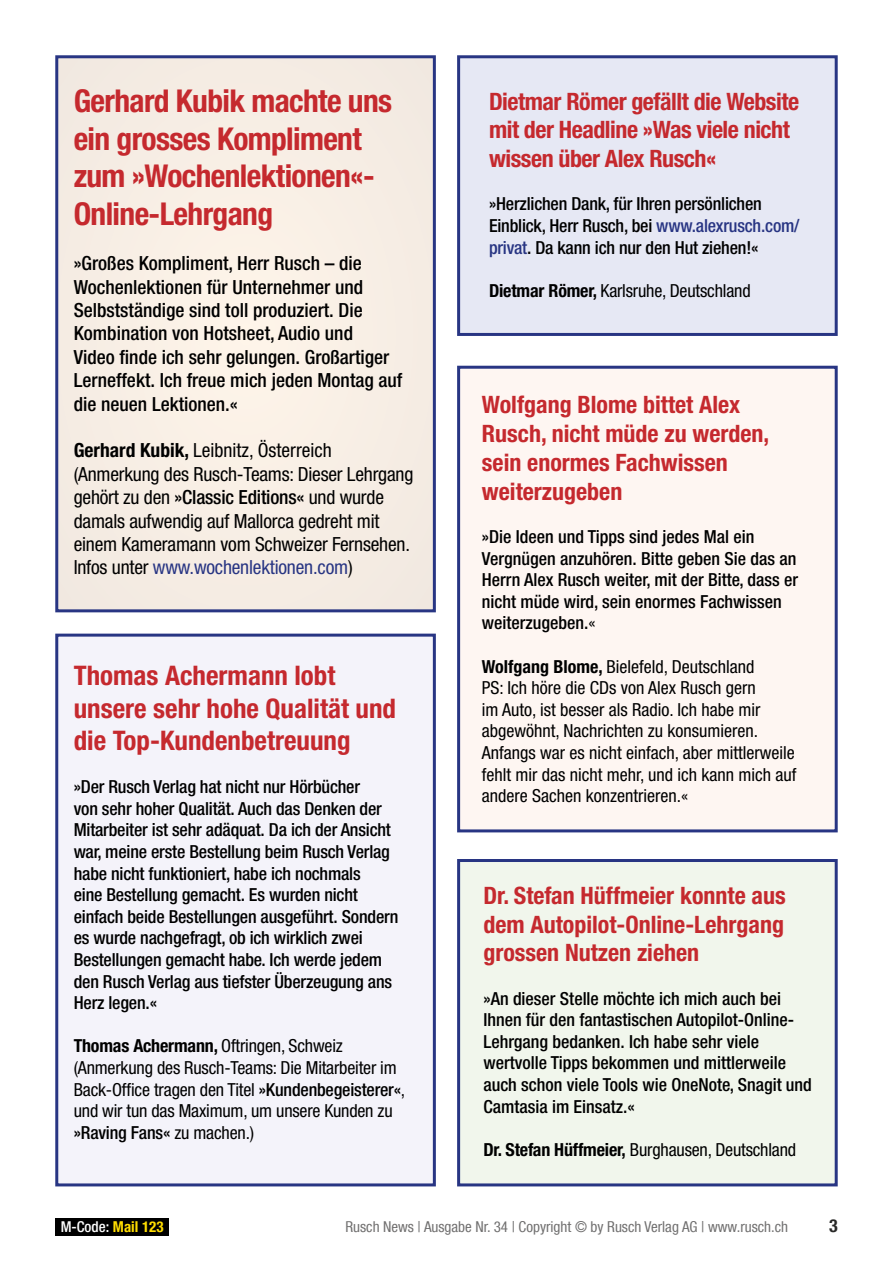
<style>
.page{position:relative;width:893px;height:1263px;background:#fff}
.page>*{position:absolute;margin:0;border:0;box-sizing:border-box;transform-origin:0 0}
.t1{font:700 condensed 31.5px/37.8px "Helvetica Neue LT Std";letter-spacing:-.02em;color:#c5292e}
.t2{font:700 condensed 27px/32.4px "Helvetica Neue LT Std";color:#c5292e}
.t3{font:700 condensed 24px/28.8px "Helvetica Neue LT Std";color:#c5292e}
.t4{font:700 condensed 24px/28.8px "Helvetica Neue LT Std";letter-spacing:-.02em;color:#c5292e}
.t5{font:500 condensed 19.5px/23.4px "Helvetica Neue LT Std";color:#000}
.t6{font:condensed 19.5px/23.4px "Helvetica Neue LT Std";letter-spacing:-.01em;color:#000}
.t7{font:500 condensed 18px/21.6px "Helvetica Neue LT Std";letter-spacing:-.01em;color:#000}
.t8{font:condensed 18px/21.6px "Helvetica Neue LT Std";color:#000}
.t9{font:700 condensed 18px "Helvetica Neue LT Com";color:#282827}
.t10{font:condensed 15px "Helvetica Neue LT Com";color:#706f6f}
.t11{font:500 condensed 15px "Helvetica Neue LT Com";color:#fff}
.s1{font-weight:700}
.s2{font-weight:500}
.s3{color:#283583}
.s4{font-weight:400}
.s5{font-weight:700;color:#fd0}
</style>
<div class="page">
<div style="left:55px;top:1218px;width:113px;height:18px;background:#000"></div>
<div style="left:57px;top:57px;width:377px;height:554px;background:#f7eee4"></div>
<div style="left:55px;top:55px;width:381px;height:557px;border:3px solid #283583"></div>
<div style="left:457px;top:55px;width:381px;height:281px;background:#e6e8f4;border:3px solid #283583"></div>
<div style="left:55px;top:634px;width:381px;height:552px;background:#f4f3fa;border:3px solid #283583"></div>
<div style="left:457px;top:859px;width:381px;height:327px;background:#f1f6ec;border:3px solid #283583"></div>
<div style="left:457px;top:366px;width:381px;height:466px;background:#fef6f2;border:3px solid #283583"></div>
<h1 class="t1" style="left:74px;top:81px;width:320px">Gerhard Kubik machte uns ein grosses Kompliment zum »Wochenlektionen«-<br>Online-Lehrgang</h1>
<p class="t5" style="left:74px;top:251px;width:330px">»Großes Kompliment, Herr Rusch – die Wochenlektionen für Unternehmer und Selbstständige sind toll produziert. Die Kombination von Hotsheet, Audio und<br>Video finde ich sehr gelungen. Großartiger Lerneffekt. Ich freue mich jeden Montag auf die neuen Lektionen.«</p>
<p class="t6" style="left:74px;top:439px;width:341px"><span class="s1">Gerhard Kubik,</span> Leibnitz, Österreich (Anmerkung des Rusch-Teams: Dieser Lehrgang gehört zu den <span class="s2">»Classic Editions«</span> und wurde damals aufwendig auf Mallorca gedreht mit einem Kameramann vom Schweizer Fernsehen.<br>Infos unter <span class="s3">www.wochenlektionen.com</span>)</p>
<h2 class="t2" style="left:74px;top:659px;width:324px">Thomas Achermann lobt unsere sehr hohe Qualität und die Top-Kundenbetreuung</h2>
<p class="t7" style="left:74px;top:776px;width:326px">»Der Rusch Verlag hat nicht nur Hörbücher<br>von sehr hoher Qualität. Auch das Denken der Mitarbeiter ist sehr adäquat. Da ich der Ansicht war, meine erste Bestellung beim Rusch Verlag habe nicht funktioniert, habe ich nochmals<br>eine Bestellung gemacht. Es wurden nicht einfach beide Bestellungen ausgeführt. Sondern es wurde nachgefragt, ob ich wirklich zwei Bestellungen gemacht habe. Ich werde jedem den Rusch Verlag aus tiefster Überzeugung ans Herz legen.«</p>
<p class="t8" style="left:74px;top:1035px;width:333px"><span class="s1">Thomas Achermann,</span> Oftringen, Schweiz (Anmerkung des Rusch-Teams: Die Mitarbeiter im Back-Office tragen den Titel <span class="s2">»Kundenbegeisterer«</span>, und wir tun das Maximum, um unsere Kunden zu <span class="s2">»Raving Fans«</span> zu machen.)</p>
<h3 class="t4" style="left:489px;top:86px;width:312px">Dietmar Römer gefällt die Website mit der Headline »Was viele nicht wissen über Alex Rusch«</h3>
<p class="t7" style="left:489px;top:193px;width:312px">»Herzlichen Dank, für Ihren persönlichen<br>Einblick, Herr Rusch, bei <span class="s3">www.alexrusch.com/ privat</span>. Da kann ich nur den Hut ziehen!«</p>
<p class="t8" style="left:489px;top:280px;width:263px"><span class="s1">Dietmar Römer,</span> Karlsruhe, Deutschland</p>
<h3 class="t3" style="left:482px;top:390px;width:289px">Wolfgang Blome bittet Alex<br>Rusch, nicht müde zu werden, sein enormes Fachwissen weiterzugeben</h3>
<p class="t7" style="left:482px;top:525px;width:318px">»Die Ideen und Tipps sind jedes Mal ein Vergnügen anzuhören. Bitte geben Sie das an Herrn Alex Rusch weiter, mit der Bitte, dass er nicht müde wird, sein enormes Fachwissen weiterzugeben.<span class="s4">«</span></p>
<p class="t8" style="left:482px;top:655px;width:316px"><span class="s1">Wolfgang Blome,</span> Bielefeld, Deutschland<br>PS: Ich höre die CDs von Alex Rusch gern<br>im Auto, ist besser als Radio. Ich habe mir abgewöhnt, Nachrichten zu konsumieren.<br>Anfangs war es nicht einfach, aber mittlerweile fehlt mir das nicht mehr, und ich kann mich auf andere Sachen konzentrieren.«</p>
<h3 class="t3" style="left:483px;top:880px;width:304px;text-align:justify">Dr. Stefan Hüffmeier konnte aus dem Autopilot-Online-Lehrgang grossen Nutzen ziehen</h3>
<p class="t7" style="left:483px;top:987px;width:330px">»An dieser Stelle möchte ich mich auch bei Ihnen für den fantastischen Autopilot-Online-Lehrgang bedanken. Ich habe sehr viele wertvolle Tipps bekommen und mittlerweile auch schon viele Tools wie OneNote, Snagit und Camtasia im Einsatz.«</p>
<p class="t8" style="left:483px;top:1138px;width:314px"><span class="s1">Dr. Stefan Hüffmeier,</span> Burghausen, Deutschland</p>
<p class="t11" style="left:61px;top:1218px;width:104px">M-Code: <span class="s5">Mail 123</span></p>
<p class="t10" style="left:345px;top:1218px;width:444px">Rusch News | Ausgabe Nr. 34 | Copyright © by Rusch Verlag AG | www.rusch.ch</p>
<p class="t9" style="left:829px;top:1215px;width:10px">3</p>
</div>
